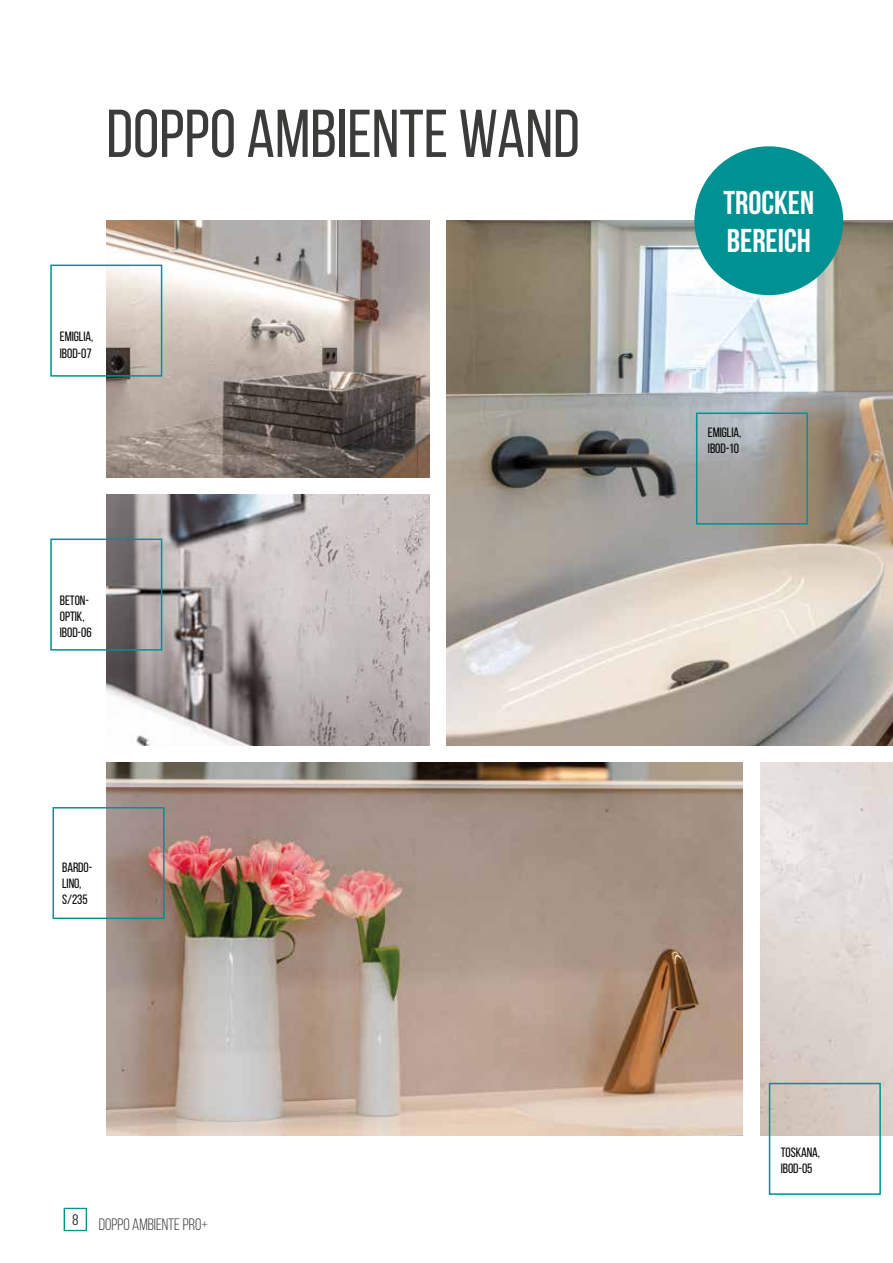
<style>
.page{position:relative;width:893px;height:1263px;background:#fff}
.page>*{position:absolute;margin:0;border:0;box-sizing:border-box;transform-origin:0 0}
.t1{font:67.5px "Bebas Neue";color:#3b3b3a}
.t2{font:700 33px/37.5px "Bebas Neue";color:#fff}
.t3{font:16.5px "Bebas Neue";color:#3b3b3a}
.t4{font:13.5px/16.2px "Bebas Neue";letter-spacing:-.005em;color:#000}
</style>
<div class="page">
<img style="left:106px;top:762px;width:636px;height:373px">
<img style="left:106px;top:495px;width:323px;height:250px">
<img style="left:106px;top:221px;width:323px;height:257px">
<div style="left:50px;top:265px;width:112px;height:112px;border:2px solid #009293"></div>
<div style="left:50px;top:538px;width:112px;height:113px;border:2px solid #009293"></div>
<div style="left:53px;top:807px;width:112px;height:112px;border:2px solid #009293"></div>
<img style="left:446px;top:221px;width:447px;height:524px">
<div style="left:696px;top:412px;width:112px;height:113px;border:2px solid #009293"></div>
<div style="left:769px;top:1083px;width:112px;height:112px;border:2px solid #009293"></div>
<div style="left:64px;top:1208px;width:23px;height:23px;border:1px solid #009293"></div>
<div style="left:694px;top:146px;width:149px;height:149px;background:#009293;border-radius:50%"></div>
<h1 class="t1" style="left:106px;top:97px;width:475px">DOPPO AMBIENTE WAND</h1>
<p class="t4" style="left:60px;top:328px;width:35px">EMIGLIA,<br>IBOD-07</p>
<p class="t4" style="left:60px;top:592px;width:33px">BETON-<br>OPTIK,<br>IBOD-06</p>
<p class="t4" style="left:62px;top:859px;width:32px">BARDO-<br>LINO,<br>S/235</p>
<p class="t3" style="left:72px;top:1215px;width:137px"><sup>8</sup> DOPPO AMBIENTE PRO+</p>
<h2 class="t2" style="left:723px;top:184px;width:92px">TROCKEN<br>BEREICH</h2>
<p class="t4" style="left:708px;top:424px;width:35px">EMIGLIA,<br>IBOD-10</p>
<p class="t4" style="left:781px;top:1144px;width:41px">TOSKANA,<br>IBOD-05</p>
</div>
